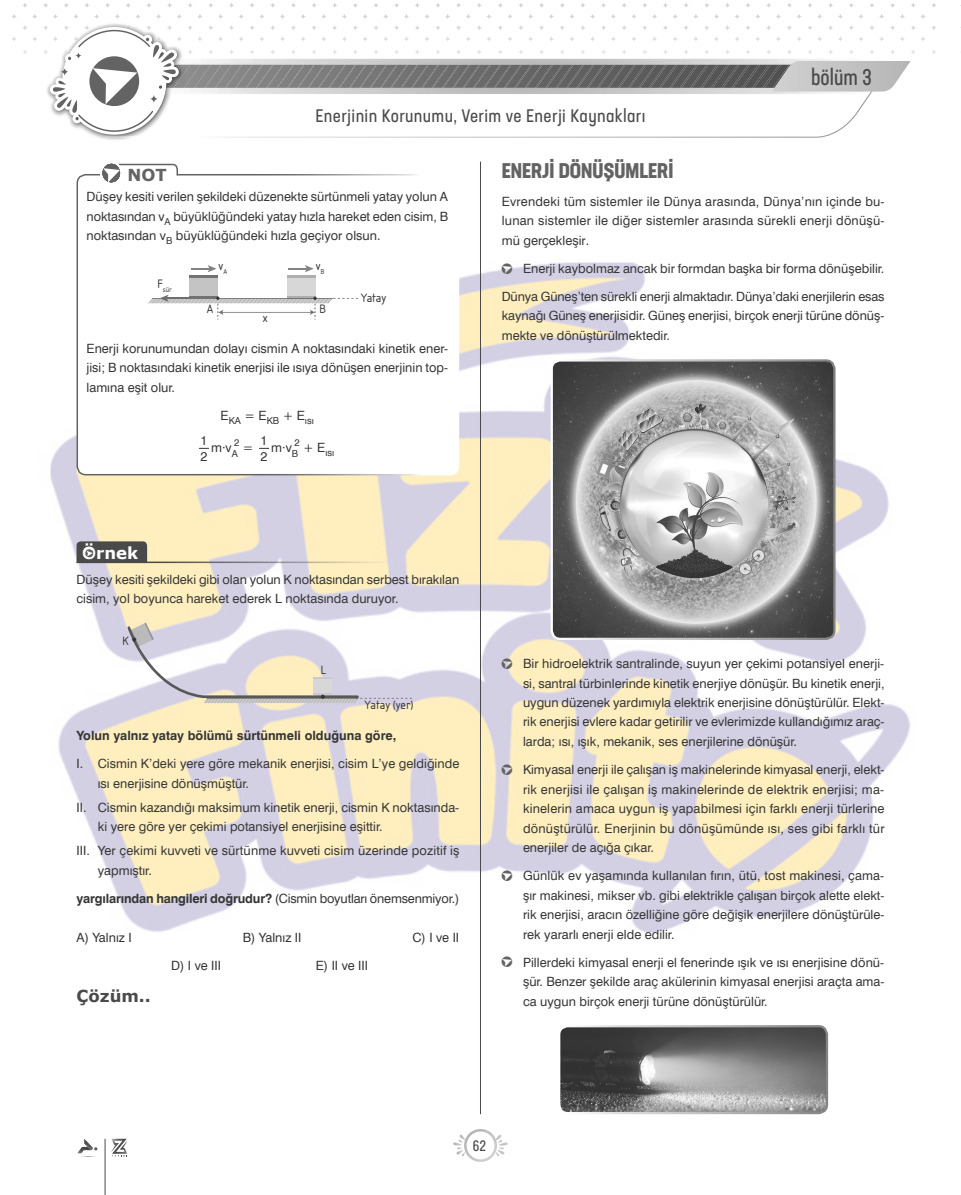
<style>
.page{position:relative;width:961px;height:1195px;background:#fff}
.page>*{position:absolute;margin:0;border:0;box-sizing:border-box;transform-origin:0 0}
.t1{font:22.5px "Neusa Next Std Compact";color:#4a4a4a}
.t2{font:700 condensed 21px "Neusa Next Std";color:#636363}
.t3{font:condensed 18px "Neusa Next Std";letter-spacing:.02em;color:#4a4a4a}
.t4{font:700 16.5px "Verdana";color:#4a4a4a}
.t5{font:700 16.5px "Verdana";color:#fff}
.t6{font:700 16.5px "Verdana";color:#636363}
.t7{font:15px "Neusa Next Std Compact";color:#4a4a4a}
.t8{font:12.75px/19.5px "Swis 721 BT Roman";color:#363636}
.t9{font:12.75px "Swis 721 BT Bold";color:#363636}
.t10{font:12.75px "Isonorm Tr";color:#363636}
.t11{font:9.6px "Swis 721 BT Roman";color:#363636}
.t12{font:7.5px "Isonorm Tr";color:#363636}
.s1{font-size:12.75px}
.s2{font-family:"Swis 721 BT Roman"}
.s3{font-family:"MADDELOGO";font-size:13.5px;color:#636363}
</style>
<div class="page">
<img style="left:12px;top:3px;width:949px;height:1192px">
<hr style="left:480px;top:162px;width:1px;height:952px;background:#4a4a4a">
<img style="left:186px;top:132px;width:685px;height:6px">
<img style="left:621px;top:3px;width:316px;height:5px">
<img style="left:45px;top:22px;width:141px;height:119px">
<img style="left:105px;top:137px;width:81px;height:1px">
<img style="left:45px;top:25px;width:137px;height:30px">
<svg style="left:453px;top:1129px;width:55px;height:33px"></svg>
<svg style="left:77px;top:1139px;width:22px;height:18px"></svg>
<hr style="left:105px;top:1139px;width:1px;height:55px;background:#4a4a4a">
<svg style="left:111px;top:1139px;width:17px;height:18px"></svg>
<svg style="left:50px;top:30px;width:861px;height:102px"></svg>
<img style="left:552px;top:360px;width:282px;height:279px">
<div style="left:551px;top:359px;width:285px;height:281px;border:2px solid #fff;border-radius:9px"></div>
<img style="left:597px;top:400px;width:201px;height:196px">
<img style="left:559px;top:1026px;width:268px;height:87px">
<div style="left:558px;top:1025px;width:270px;height:89px;border:2px solid #fff;border-radius:9px"></div>
<svg style="left:77px;top:541px;width:70px;height:20px"></svg>
<hr style="left:77px;top:561px;width:312px;height:2px;background:#4a4a4a">
<svg style="left:127px;top:622px;width:285px;height:81px"></svg>
<div style="left:77px;top:175px;width:381px;height:300px;background:#fff;border-radius:9px"></div>
<svg style="left:191px;top:265px;width:26px;height:7px"></svg>
<div style="left:190px;top:278px;width:28px;height:18px;background:#c4c4c4"></div>
<hr style="left:190px;top:276px;width:28px;height:2px;background:#737373">
<div style="left:287px;top:278px;width:28px;height:18px;background:#d7d7d7"></div>
<svg style="left:287px;top:265px;width:28px;height:13px"></svg>
<svg style="left:148px;top:295px;width:210px;height:25px"></svg>
<div style="left:77px;top:174px;width:382px;height:301px;border:2px solid #fff;border-radius:9px"></div>
<svg style="left:100px;top:161px;width:79px;height:22px"></svg>
<h3 class="t3" style="left:315px;top:105px;width:332px">Enerjinin Korunumu, Verim ve Enerji Kaynakları</h3>
<h1 class="t1" style="left:811px;top:63px;width:62px">bölüm 3</h1>
<p class="t6" style="left:127px;top:164px;width:41px">NOT</p>
<p class="t8" style="left:87px;top:187px;width:363px;text-align:justify">Düşey kesiti verilen şekildeki düzenekte sürtünmeli yatay yolun A noktasından v<sub>A</sub> büyüklüğündeki yatay hızla hareket eden cisim, B noktasından v<sub>B</sub> büyüklüğündeki hızla geçiyor olsun.</p>
<p class="t12" style="left:157px;top:285px;width:16px"><sup>F</sup>sür</p>
<p class="t10" style="left:263px;top:310px;width:6px">x</p>
<p class="t10" style="left:219px;top:259px;width:10px">v<sub>A</sub></p>
<p class="t10" style="left:316px;top:259px;width:10px">v<sub>B</sub></p>
<p class="t10" style="left:361px;top:290px;width:27px">Yatay</p>
<p class="t10" style="left:207px;top:302px;width:8px">A</p>
<p class="t10" style="left:319px;top:302px;width:8px">B</p>
<p class="t8" style="left:87px;top:338px;width:363px;text-align:justify">Enerji korunumundan dolayı cismin A noktasındaki kinetik ener&shy;jisi; B noktasındaki kinetik enerjisi ile ısıya dönüşen enerjinin top&shy;lamına eşit olur.</p>
<p class="t11" style="left:221px;top:415px;width:95px"><sup>E</sup>KA <sup>=</sup> <sup>E</sup>KB <sup>+</sup> <sup>E</sup>ısı</p>
<p class="t8" style="left:200px;top:432px;width:8px;line-height:16.5px">1<br>2</p>
<p class="t8" style="left:211px;top:437px;width:28px">m∙v<sub>A</sub></p>
<p class="t11" style="left:234px;top:437px;width:21px">2 <span class="s1">=</span></p>
<p class="t8" style="left:261px;top:432px;width:8px;line-height:16.5px">1<br>2</p>
<p class="t8" style="left:271px;top:437px;width:28px">m∙v<sub>B</sub></p>
<p class="t11" style="left:294px;top:446px;width:41px">2 <sup>+</sup> <sup>E</sup>ısı</p>
<p class="t5" style="left:82px;top:542px;width:58px">Örnek</p>
<p class="t8" style="left:77px;top:569px;width:384px">Düşey kesiti şekildeki gibi olan yolun K noktasından serbest bırakılan cisim, yol boyunca hareket ederek L noktasında duruyor.</p>
<p class="t10" style="left:122px;top:634px;width:8px">K</p>
<p class="t10" style="left:321px;top:663px;width:7px">L</p>
<p class="t10" style="left:365px;top:698px;width:50px">Yatay (yer)</p>
<p class="t9" style="left:77px;top:728px;width:321px">Yolun yalnız yatay bölümü sürtünmeli olduğuna göre,</p>
<p class="t8" style="left:98px;top:754px;width:363px;text-indent:-21px">I. Cismin K’deki yere göre mekanik enerjisi, cisim L’ye geldiğinde ısı enerjisine dönüşmüştür.</p>
<p class="t8" style="left:98px;top:797px;width:363px;text-indent:-21px">II. Cismin kazandığı maksimum kinetik enerji, cismin K noktasında&shy;ki yere göre yer çekimi potansiyel enerjisine eşittir.</p>
<p class="t8" style="left:98px;top:840px;width:363px;text-indent:-21px">III. Yer çekimi kuvveti ve sürtünme kuvveti cisim üzerinde pozitif iş yapmıştır.</p>
<p class="t9" style="left:77px;top:890px;width:384px">yargılarından hangileri doğrudur? <span class="s2">(Cismin boyutları önemsenmiyor.)</span></p>
<p class="t8" style="left:77px;top:927px;width:57px">A) Yalnız I</p>
<p class="t8" style="left:243px;top:927px;width:60px">B) Yalnız II</p>
<p class="t8" style="left:412px;top:927px;width:48px">C) I ve II</p>
<p class="t8" style="left:171px;top:955px;width:51px">D) I ve III</p>
<p class="t8" style="left:316px;top:955px;width:54px">E) II ve III</p>
<p class="t4" style="left:77px;top:984px;width:76px">Çözüm..</p>
<h2 class="t2" style="left:502px;top:157px;width:173px">ENERJİ DÖNÜŞÜMLERİ</h2>
<p class="t8" style="left:502px;top:191px;width:384px;text-align:justify">Evrendeki tüm sistemler ile Dünya arasında, Dünya’nın içinde bu&shy;lunan sistemler ile diğer sistemler arasında sürekli enerji dönüşü&shy;mü gerçekleşir.</p>
<p class="t8" style="left:502px;top:254px;width:384px;line-height:28px"><span class="s3">h</span> Enerji kaybolmaz ancak bir formdan başka bir forma dönüşebilir.<br>Dünya Güneş’ten sürekli enerji almaktadır. Dünya’daki enerjilerin esas</p>
<p class="t8" style="left:502px;top:306px;width:384px">kaynağı Güneş enerjisidir. Güneş enerjisi, birçok enerji türüne dönüş&shy;mekte ve dönüştürülmektedir.</p>
<p class="t8" style="left:523px;top:654px;width:363px;text-align:justify;text-indent:-21px"><span class="s3">h</span> Bir hidroelektrik santralinde, suyun yer çekimi potansiyel enerji&shy;si, santral türbinlerinde kinetik enerjiye dönüşür. Bu kinetik enerji, uygun düzenek yardımıyla elektrik enerjisine dönüştürülür. Elekt&shy;rik enerjisi evlere kadar getirilir ve evlerimizde kullandığımız araç&shy;larda; ısı, ışık, mekanik, ses enerjilerine dönüşür.</p>
<p class="t8" style="left:523px;top:760px;width:363px;text-align:justify;text-indent:-21px"><span class="s3">h</span> Kimyasal enerji ile çalışan iş makinelerinde kimyasal enerji, elekt&shy;rik enerjisi ile çalışan iş makinelerinde de elektrik enerjisi; ma&shy;kinelerin amaca uygun iş yapabilmesi için farklı enerji türlerine dönüştürülür. Enerjinin bu dönüşümünde ısı, ses gibi farklı tür enerjiler de açığa çıkar.</p>
<p class="t8" style="left:523px;top:866px;width:363px;text-align:justify;text-indent:-21px"><span class="s3">h</span> Günlük ev yaşamında kullanılan fırın, ütü, tost makinesi, çama&shy;şır makinesi, mikser vb. gibi elektrikle çalışan birçok alette elekt&shy;rik enerjisi, aracın özelliğine göre değişik enerjilere dönüştürüle&shy;rek yararlı enerji elde edilir.</p>
<p class="t8" style="left:523px;top:952px;width:363px;text-align:justify;text-indent:-21px"><span class="s3">h</span> Pillerdeki kimyasal enerji el fenerinde ışık ve ısı enerjisine dönü&shy;şür. Benzer şekilde araç akülerinin kimyasal enerjisi araçta ama&shy;ca uygun birçok enerji türüne dönüştürülür.</p>
<p class="t7" style="left:473px;top:1137px;width:15px">62</p>
</div>
